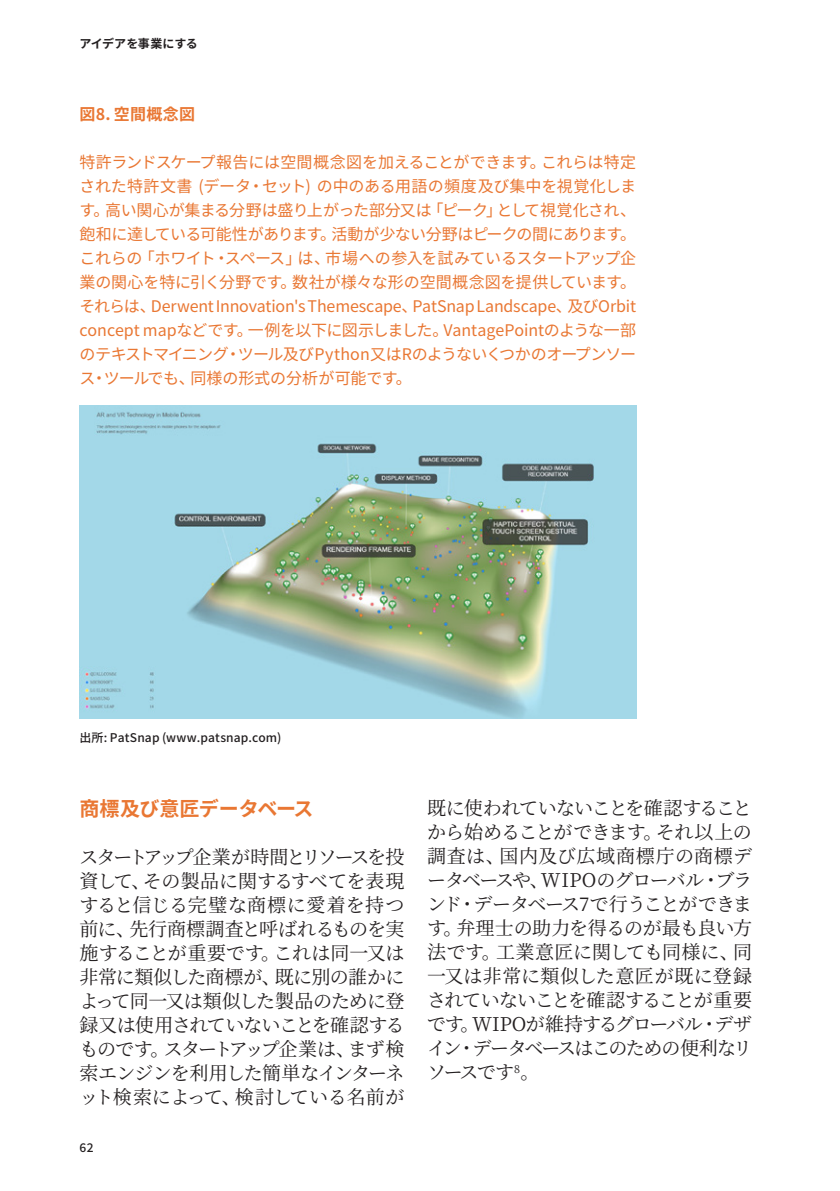
<style>
.page{position:relative;width:840px;height:1191px;background:#fff}
.page>*{position:absolute;margin:0;border:0;box-sizing:border-box;transform-origin:0 0}
.TITLE2{font:700 20px "Noto Sans CJ Kjp";letter-spacing:-.01em;color:#e97733}
.TITLE2-2{font:19px/24px "Noto Serif CJ Kjp";letter-spacing:-.055em;color:#231f20;text-align:justify}
.BOX{font:16px/24px "Noto Sans CJ Kjp";letter-spacing:-.01em;color:#e97733;text-align:justify}
.BOX_titre{font:700 16px "Noto Sans CJ Kjp";letter-spacing:.015em;color:#e97733}
.BOX-2{font:500 12px "Noto Sans CJ Kjp";letter-spacing:.01em;color:#231f20}
.t1{font:700 12px "Noto Sans CJ Kjp";letter-spacing:-.02em;color:#231f20}
</style>
<div class="page">
<img style="left:79px;top:405px;width:556px;height:314px">
<p class="t1" style="left:79px;top:37px;width:120px">アイデアを事業にする</p>
<p class="BOX_titre" style="left:79px;top:105px;width:117px">図8. 空間概念図</p>
<p class="BOX" style="left:79px;top:150px;width:558px">特許ランドスケープ報告には空間概念図を加えることができます。これらは特定された特許文書 (データ・セット) の中のある用語の頻度及び集中を視覚化します。高い関心が集まる分野は盛り上がった部分又は「ピーク」として視覚化され、飽和に達している可能性があります。活動が少ない分野はピークの間にあります。これらの「ホワイト・スペース」は、市場への参入を試みているスタートアップ企業の関心を特に引く分野です。数社が様々な形の空間概念図を提供しています。それらは、Derwent Innovation's Themescape、PatSnap Landscape、及びOrbit concept mapなどです。一例を以下に図示しました。VantagePointのような一部のテキストマイニング・ツール及びPython又はRのようないくつかのオープンソース・ツールでも、同様の形式の分析が可能です。</p>
<p class="BOX-2" style="left:79px;top:731px;width:203px">出所: PatSnap (www.patsnap.com)</p>
<p class="TITLE2" style="left:79px;top:797px;width:235px">商標及び意匠データベース</p>
<p class="TITLE2-2" style="left:79px;top:845px;width:326px">スタートアップ企業が時間とリソースを投資して、その製品に関するすべてを表現すると信じる完璧な商標に愛着を持つ前に、先行商標調査と呼ばれるものを実施することが重要です。これは同一又は非常に類似した商標が、既に別の誰かによって同一又は類似した製品のために登録又は使用されていないことを確認するものです。スタートアップ企業は、まず検索エンジンを利用した簡単なインターネット検索によって、検討している名前が</p>
<p class="BOX-2" style="left:79px;top:1141px;width:16px">62</p>
<p class="TITLE2-2" style="left:427px;top:796px;width:326px">既に使われていないことを確認することから始めることができます。それ以上の調査は、国内及び広域商標庁の商標データベースや、WIPOのグローバル・ブランド・データベース7で行うことができます。弁理士の助力を得るのが最も良い方法です。工業意匠に関しても同様に、同一又は非常に類似した意匠が既に登録されていないことを確認することが重要です。WIPOが維持するグローバル・デザイン・データベースはこのための便利なリソースです<sup>8</sup>。</p>
</div>
